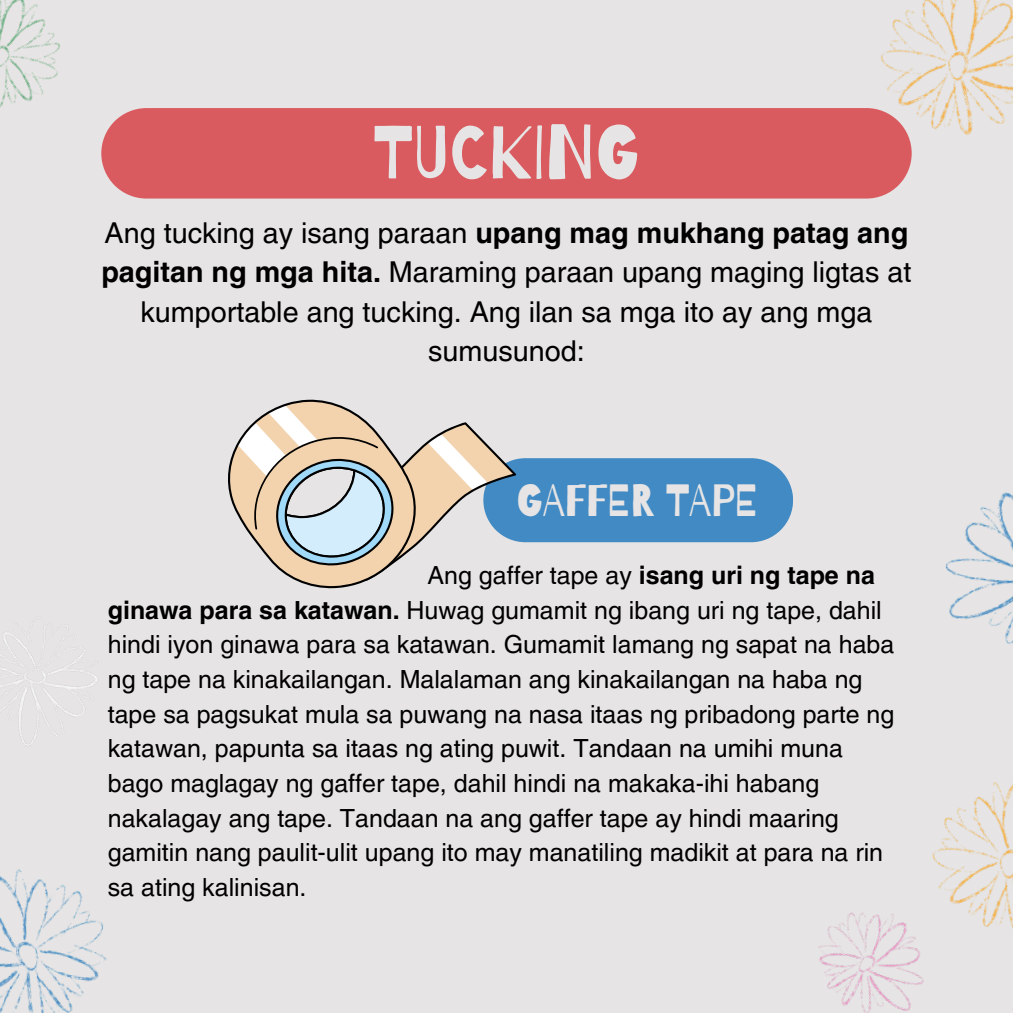
<style>
.page{position:relative;width:1013px;height:1013px;background:#fff}
.page>*{position:absolute;margin:0;border:0;box-sizing:border-box;transform-origin:0 0}
.t1{font:75px "Barriecito";color:#e6e4e4}
.t2{font:45px "Barriecito";color:#e6e4e4}
.t3{font:28.75px/39.4px "Helvetica LT Pro";color:#000;text-align:center}
.t4{font:25px/34.8px "Helvetica LT Pro";color:#000}
.s1{font-weight:700}
</style>
<div class="page">
<div style="left:0;top:0;width:1012px;height:1012px;background:#e6e4e4"></div>
<div style="left:101px;top:108px;width:810px;height:90px;background:#da5b5f"></div>
<img style="left:0;top:619px;width:97px;height:127px">
<img style="left:0;top:869px;width:107px;height:143px">
<img style="left:945px;top:492px;width:67px;height:152px">
<img style="left:0;top:0;width:60px;height:107px">
<img style="left:819px;top:912px;width:105px;height:100px">
<img style="left:906px;top:782px;width:106px;height:179px">
<img style="left:855px;top:0;width:157px;height:164px">
<svg style="left:228px;top:399px;width:565px;height:190px"></svg>
<h1 class="t1" style="left:373px;top:106px;width:268px">TUCKING</h1>
<p class="t3" style="left:101px;top:216px;width:811px">Ang tucking ay isang paraan <span class="s1">upang mag mukhang patag ang pagitan ng mga hita.</span> Maraming paraan upang maging ligtas at kumportable ang tucking. Ang ilan sa mga ito ay ang mga sumusunod:</p>
<h2 class="t2" style="left:516px;top:472px;width:243px">GAFFER TAPE</h2>
<p class="t4" style="left:108px;top:560px;width:788px;text-indent:320px">Ang gaffer tape ay <span class="s1">isang uri ng tape na ginawa para sa katawan.</span> Huwag gumamit ng ibang uri ng tape, dahil hindi iyon ginawa para sa katawan. Gumamit lamang ng sapat na haba ng tape na kinakailangan. Malalaman ang kinakailangan na haba ng tape sa pagsukat mula sa puwang na nasa itaas ng pribadong parte ng katawan, papunta sa itaas ng ating puwit. Tandaan na umihi muna bago maglagay ng gaffer tape, dahil hindi na makaka-ihi habang nakalagay ang tape. Tandaan na ang gaffer tape ay hindi maaring gamitin nang paulit-ulit upang ito may manatiling madikit at para na rin sa ating kalinisan.</p>
</div>
